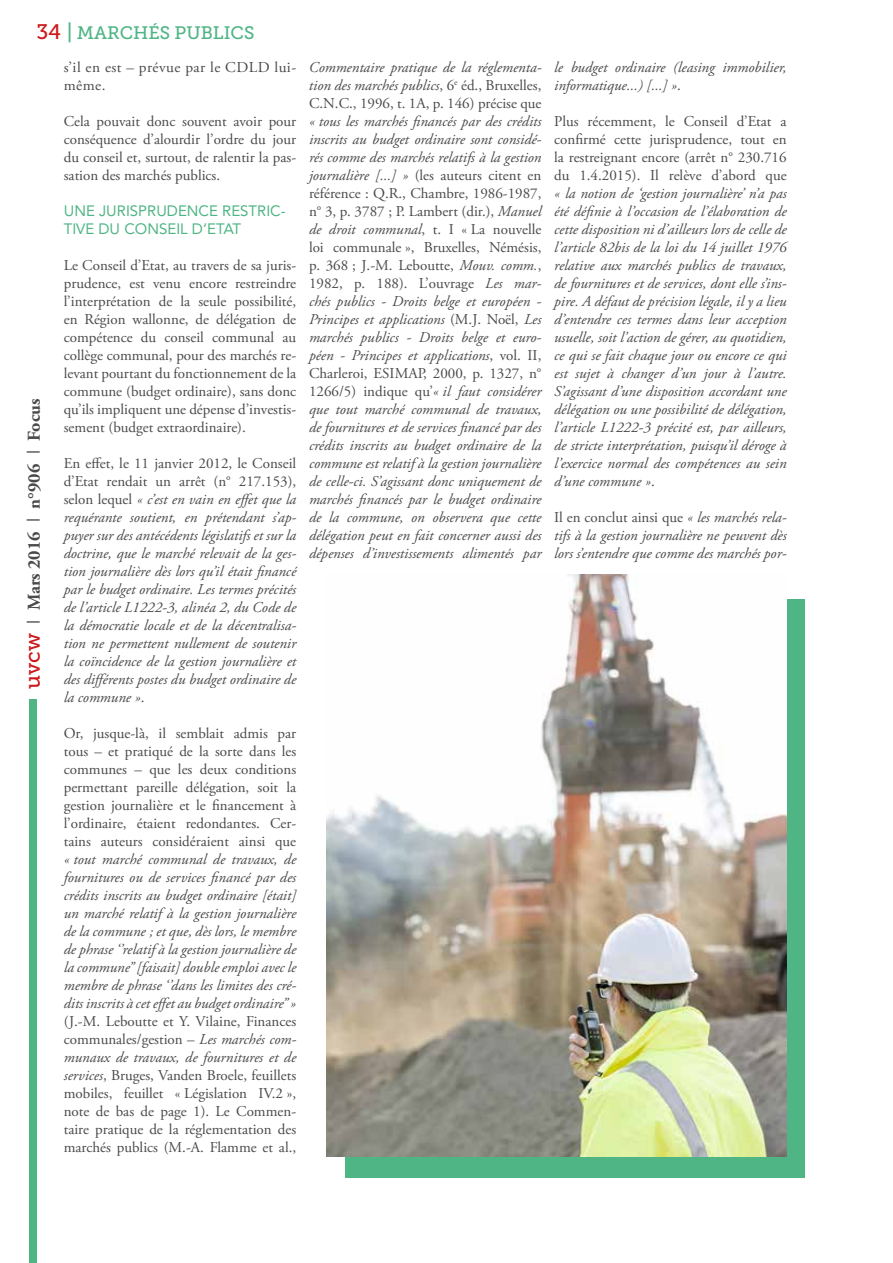
<style>
.page{position:relative;width:893px;height:1263px;background:#fff}
.page>*{position:absolute;margin:0;border:0;box-sizing:border-box;transform-origin:0 0}
.t1{font:21px "Museo Slab 500";color:#cd171a}
.t2{font:700 18px "Adobe Garamond Pro";color:#4a4a49}
.t3{font:18px "Museo Slab 500";color:#4fb585}
.t4{font:italic 15px/18px "Adobe Garamond Pro";color:#4a4a49;text-align:justify}
.t5{font:15px/18px "Adobe Garamond Pro";color:#4a4a49;text-align:justify}
.t6{font:15px/18px "Avenir LT Std";color:#4fb585}
.t7{font:15px/18px "Adobe Garamond Pro";letter-spacing:.03em;color:#4a4a49}
.s1{font-size:21px}
.s2{font-family:"Museo Slab 500";font-weight:400;font-size:21px;color:#cd171a}
.s3{font-family:"Century Gothic";font-weight:400}
.s4{font-style:normal}
.s5{font-style:italic}
</style>
<div class="page">
<div style="left:30px;top:699px;width:7px;height:564px;background:#4fb585"></div>
<div style="left:345px;top:599px;width:460px;height:578px;background:#4fb585"></div>
<img style="left:327px;top:574px;width:460px;height:582px">
<h1 class="t1" style="left:37px;top:20px;width:26px">34</h1>
<p class="t3" style="left:67px;top:22px;width:189px"><span class="s1">|</span> MARCHÉS PUBLICS</p>
<p class="t2" style="left:24px;top:689px;width:292px;rotate:-90deg"><span class="s2">uvcw</span> <span class="s3">I</span> Mars 2016 <span class="s3">I</span> n°906 <span class="s3">I</span> Focus</p>
<p class="t7" style="left:64px;top:59px;width:234px">s’il en est – prévue par le CDLD lui&shy;même.</p>
<p class="t5" style="left:64px;top:113px;width:234px">Cela pouvait donc souvent avoir pour conséquence d’alourdir l’ordre du jour du conseil et, surtout, de ralentir la pas&shy;sation des marchés publics.</p>
<p class="t6" style="left:64px;top:202px;width:224px">UNE JURISPRUDENCE RESTRIC-<br>TIVE DU CONSEIL D’ETAT</p>
<p class="t5" style="left:64px;top:257px;width:234px">Le Conseil d’Etat, au travers de sa juris&shy;prudence, est venu encore restreindre l’interprétation de la seule possibilité, en Région wallonne, de délégation de compétence du conseil communal au collège communal, pour des marchés re&shy;levant pourtant du fonctionnement de la commune (budget ordinaire), sans donc qu’ils impliquent une dépense d’investis&shy;sement (budget extraordinaire).</p>
<p class="t4" style="left:64px;top:455px;width:234px"><span class="s4">En effet, le 11 janvier 2012, le Conseil d’Etat rendait un arrêt (n° 217.153), selon lequel</span> « c’est en vain en effet que la requérante soutient, en prétendant s’ap&shy;puyer sur des antécédents législatifs et sur la doctrine, que le marché relevait de la ges&shy;tion journalière dès lors qu’il était financé par le budget ordinaire. Les termes précités de l’article L1222-3, alinéa 2, du Code de la démocratie locale et de la décentralisa&shy;tion ne permettent nullement de soutenir la coïncidence de la gestion journalière et des différents postes du budget ordinaire de la commune »<span class="s4">.</span></p>
<p class="t5" style="left:64px;top:725px;width:234px">Or, jusque-là, il semblait admis par tous – et pratiqué de la sorte dans les communes – que les deux conditions permettant pareille délégation, soit la gestion journalière et le financement à l’ordinaire, étaient redondantes. Cer&shy;tains auteurs considéraient ainsi que</p>
<p class="t4" style="left:64px;top:851px;width:234px">« tout marché communal de travaux, de fournitures ou de services financé par des crédits inscrits au budget ordinaire [était] un marché relatif à la gestion journalière de la commune ; et que, dès lors, le membre de phrase ‘’relatif à la gestion journalière de la commune’’ [faisait] double emploi avec le membre de phrase ‘’dans les limites des cré&shy;dits inscrits à cet effet au budget ordinaire’’ »</p>
<p class="t5" style="left:64px;top:1013px;width:234px">(J.-M. Leboutte et Y. Vilaine, Finances communales/gestion – <span class="s5">Les marchés com&shy;munaux de travaux, de fournitures et de services</span>, Bruges, Vanden Broele, feuillets mobiles, feuillet « Législation IV.2 », note de bas de page 1). Le Commen&shy;taire pratique de la réglementation des marchés publics (M.-A. Flamme et al.,</p>
<p class="t4" style="left:309px;top:59px;width:234px">Commentaire pratique de la réglementa&shy;tion des marchés publics<span class="s4">, 6</span><sup>e</sup> <span class="s4">éd., Bruxelles, C.N.C., 1996, t. 1A, p. 146) précise que</span></p>
<p class="t4" style="left:309px;top:113px;width:234px">« tous les marchés financés par des crédits inscrits au budget ordinaire sont considé&shy;rés comme des marchés relatifs à la gestion journalière [...] » <span class="s4">(les auteurs citent en référence : Q.R., Chambre, 1986-1987, n° 3, p. 3787 ; P. Lambert (dir.),</span> Manuel de droit communal<span class="s4">, t. I « La nouvelle loi communale », Bruxelles, Némésis, p. 368 ; J.-M. Leboutte,</span> Mouv. comm.<span class="s4">, 1982, p. 188). L’ouvrage</span> Les mar&shy;chés publics - Droits belge et européen - Principes et applications <span class="s4">(M.J. Noël,</span> Les marchés publics - Droits belge et euro&shy;péen - Principes et applications<span class="s4">, vol. II, Charleroi, ESIMAP, 2000, p. 1327, n° 1266/5) indique qu’</span>« il faut considérer que tout marché communal de travaux, de fournitures et de services financé par des crédits inscrits au budget ordinaire de la commune est relatif à la gestion journalière de celle-ci. S’agissant donc uniquement de marchés financés par le budget ordinaire de la commune, on observera que cette délégation peut en fait concerner aussi des dépenses d’investissements alimentés par</p>
<p class="t4" style="left:554px;top:59px;width:234px">le budget ordinaire (leasing immobilier, informatique...) [...] »<span class="s4">.</span></p>
<p class="t5" style="left:554px;top:113px;width:234px">Plus récemment, le Conseil d’Etat a confirmé cette jurisprudence, tout en la restreignant encore (arrêt n° 230.716 du 1.4.2015). Il relève d’abord que</p>
<p class="t4" style="left:554px;top:185px;width:234px">« la notion de ‘gestion journalière’ n’a pas été définie à l’occasion de l’élaboration de cette disposition ni d’ailleurs lors de celle de l’article 82bis de la loi du 14 juillet 1976 relative aux marchés publics de travaux, de fournitures et de services, dont elle s’ins&shy;pire. A défaut de précision légale, il y a lieu d’entendre ces termes dans leur acception usuelle, soit l’action de gérer, au quotidien, ce qui se fait chaque jour ou encore ce qui est sujet à changer d’un jour à l’autre.<br>S’agissant d’une disposition accordant une délégation ou une possibilité de délégation, l’article L1222-3 précité est, par ailleurs, de stricte interprétation, puisqu’il déroge à l’exercice normal des compétences au sein d’une commune »<span class="s4">.</span></p>
<p class="t4" style="left:554px;top:509px;width:234px"><span class="s4">Il en conclut ainsi que</span> « les marchés rela&shy;tifs à la gestion journalière ne peuvent dès lors s’entendre que comme des marchés por-</p>
</div>
